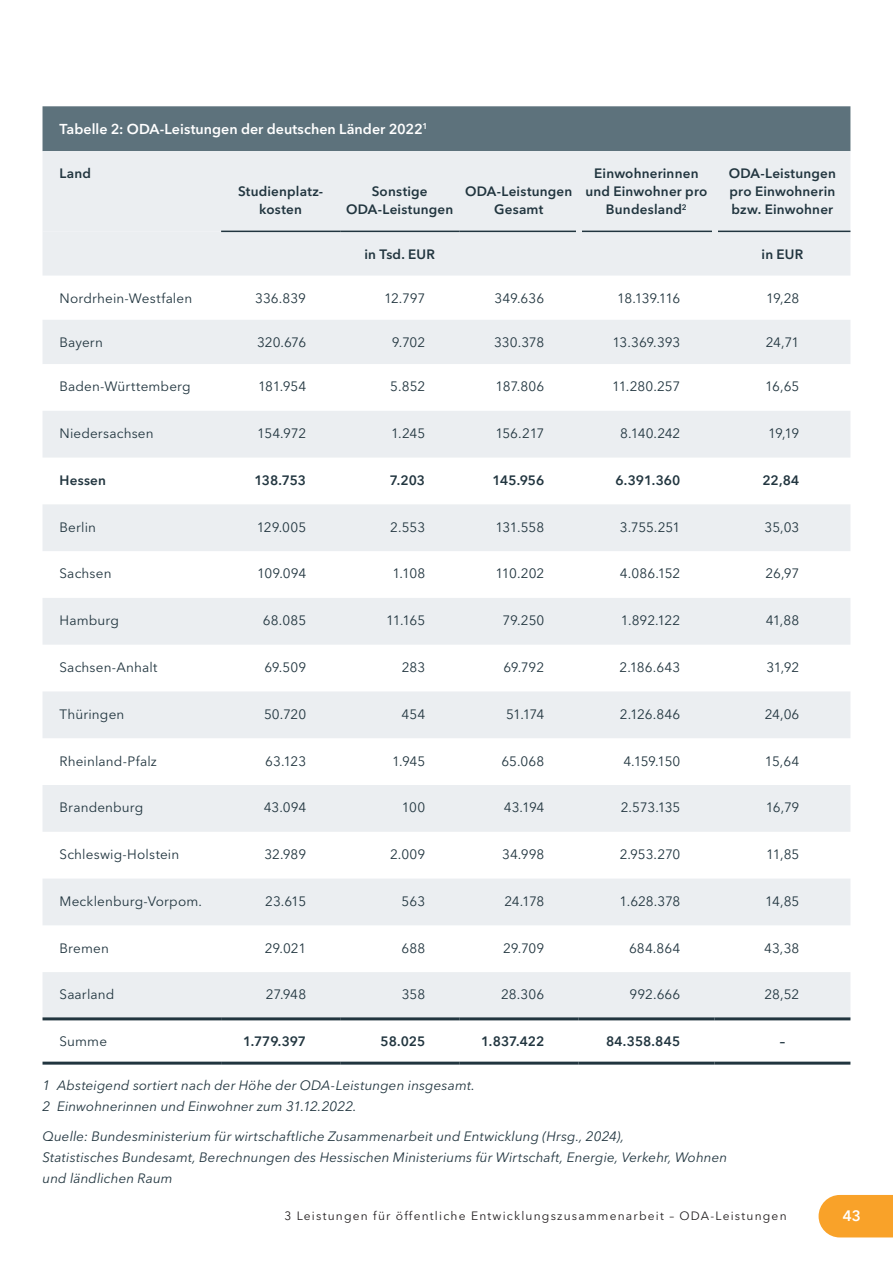
<style>
.page{position:relative;width:893px;height:1263px;background:#fff}
.page>*{position:absolute;margin:0;border:0;box-sizing:border-box;transform-origin:0 0}
.t1{font:600 15px "Avenir Next LT Pro";color:#fff}
.t2{font:600 14.25px "Avenir Next LT Pro";color:#fff}
.t3{font:13.5px "Avenir Next LT Pro";letter-spacing:.005em;color:#21353f}
.t4{font:italic 13.5px/21px "Avenir Next LT Pro";letter-spacing:.005em;color:#21353f}
.t5{font:600 13.5px/18px "Avenir Next LT Pro";letter-spacing:.015em;color:#21353f;text-align:center}
.t6{font:12px "Avenir Next LT Pro";letter-spacing:.1em;color:#231f20}
</style>
<div class="page">
<div style="left:819px;top:1195px;width:74px;height:42px;background:#f9a229"></div>
<div style="left:43px;top:106px;width:807px;height:45px;background:#5d727c"></div>
<div style="left:43px;top:151px;width:807px;height:80px;background:#ebeef1"></div>
<div style="left:43px;top:231px;width:807px;height:45px;background:#ebeef1"></div>
<svg style="left:43px;top:320px;width:807px;height:697px;fill:#ebeef1"></svg>
<hr style="left:43px;top:1017px;width:178px;height:3px;background:#21353f">
<hr style="left:221px;top:1017px;width:119px;height:3px;background:#21353f">
<hr style="left:340px;top:1017px;width:119px;height:3px;background:#21353f">
<hr style="left:459px;top:1017px;width:119px;height:3px;background:#21353f">
<hr style="left:578px;top:1017px;width:136px;height:3px;background:#21353f">
<hr style="left:714px;top:1017px;width:136px;height:3px;background:#21353f">
<hr style="left:43px;top:1062px;width:178px;height:3px;background:#21353f">
<hr style="left:221px;top:1062px;width:119px;height:3px;background:#21353f">
<hr style="left:340px;top:1062px;width:119px;height:3px;background:#21353f">
<hr style="left:459px;top:1062px;width:119px;height:3px;background:#21353f">
<hr style="left:578px;top:1062px;width:136px;height:3px;background:#21353f">
<hr style="left:714px;top:1062px;width:136px;height:3px;background:#21353f">
<hr style="left:221px;top:231px;width:119px;height:1px;background:#21353f">
<hr style="left:340px;top:231px;width:119px;height:1px;background:#21353f">
<hr style="left:459px;top:231px;width:119px;height:1px;background:#21353f">
<hr style="left:578px;top:231px;width:136px;height:1px;background:#21353f">
<hr style="left:714px;top:231px;width:136px;height:1px;background:#21353f">
<div style="left:576px;top:159px;width:5px;height:85px;background:#ebeef1"></div>
<div style="left:712px;top:159px;width:5px;height:85px;background:#ebeef1"></div>
<p class="t2" style="left:60px;top:120px;width:369px">Tabelle 2: ODA-Leistungen der deutschen Länder 2022<sup>1</sup></p>
<p class="t5" style="left:60px;top:164px;width:33px">Land</p>
<p class="t5" style="left:238px;top:182px;width:86px">Studienplatz&shy;kosten</p>
<p class="t5" style="left:346px;top:182px;width:109px">Sonstige<br>ODA-Leistungen</p>
<p class="t5" style="left:465px;top:182px;width:109px">ODA-Leistungen<br>Gesamt</p>
<p class="t5" style="left:585px;top:164px;width:123px">Einwohnerinnen und Einwohner pro<br>Bundesland<sup>2</sup></p>
<p class="t5" style="left:729px;top:164px;width:109px;text-align:justify">ODA-Leistungen pro Einwohnerin bzw. Einwohner</p>
<p class="t5" style="left:364px;top:245px;width:72px">in Tsd. EUR</p>
<p class="t5" style="left:761px;top:245px;width:43px">in EUR</p>
<p class="t3" style="left:60px;top:290px;width:134px">Nordrhein-Westfalen</p>
<p class="t3" style="left:255px;top:290px;width:52px">336.839</p>
<p class="t3" style="left:384px;top:290px;width:43px">12.797</p>
<p class="t3" style="left:495px;top:290px;width:51px">349.636</p>
<p class="t3" style="left:617px;top:290px;width:65px">18.139.116</p>
<p class="t3" style="left:766px;top:290px;width:35px">19,28</p>
<p class="t3" style="left:60px;top:334px;width:45px">Bayern</p>
<p class="t3" style="left:257px;top:334px;width:50px">320.676</p>
<p class="t3" style="left:392px;top:334px;width:35px">9.702</p>
<p class="t3" style="left:494px;top:334px;width:52px">330.378</p>
<p class="t3" style="left:613px;top:334px;width:69px">13.369.393</p>
<p class="t3" style="left:766px;top:334px;width:35px">24,71</p>
<p class="t3" style="left:60px;top:378px;width:133px">Baden-Württemberg</p>
<p class="t3" style="left:258px;top:378px;width:50px">181.954</p>
<p class="t3" style="left:390px;top:378px;width:36px">5.852</p>
<p class="t3" style="left:496px;top:378px;width:50px">187.806</p>
<p class="t3" style="left:612px;top:378px;width:70px">11.280.257</p>
<p class="t3" style="left:765px;top:378px;width:36px">16,65</p>
<p class="t3" style="left:60px;top:425px;width:96px">Niedersachsen</p>
<p class="t3" style="left:257px;top:425px;width:50px">154.972</p>
<p class="t3" style="left:391px;top:425px;width:36px">1.245</p>
<p class="t3" style="left:495px;top:425px;width:50px">156.217</p>
<p class="t3" style="left:620px;top:425px;width:62px">8.140.242</p>
<p class="t3" style="left:768px;top:425px;width:33px">19,19</p>
<p class="t5" style="left:60px;top:471px;width:48px">Hessen</p>
<p class="t5" style="left:254px;top:471px;width:53px">138.753</p>
<p class="t5" style="left:390px;top:471px;width:37px">7.203</p>
<p class="t5" style="left:493px;top:471px;width:53px">145.956</p>
<p class="t5" style="left:615px;top:471px;width:66px">6.391.360</p>
<p class="t5" style="left:762px;top:471px;width:39px">22,84</p>
<p class="t3" style="left:60px;top:519px;width:38px">Berlin</p>
<p class="t3" style="left:257px;top:519px;width:51px">129.005</p>
<p class="t3" style="left:390px;top:519px;width:36px">2.553</p>
<p class="t3" style="left:496px;top:519px;width:50px">131.558</p>
<p class="t3" style="left:620px;top:519px;width:62px">3.755.251</p>
<p class="t3" style="left:765px;top:519px;width:36px">35,03</p>
<p class="t3" style="left:60px;top:566px;width:54px">Sachsen</p>
<p class="t3" style="left:257px;top:566px;width:50px">109.094</p>
<p class="t3" style="left:392px;top:566px;width:34px">1.108</p>
<p class="t3" style="left:495px;top:566px;width:50px">110.202</p>
<p class="t3" style="left:620px;top:566px;width:62px">4.086.152</p>
<p class="t3" style="left:765px;top:566px;width:35px">26,97</p>
<p class="t3" style="left:60px;top:612px;width:61px">Hamburg</p>
<p class="t3" style="left:263px;top:612px;width:45px">68.085</p>
<p class="t3" style="left:386px;top:612px;width:40px">11.165</p>
<p class="t3" style="left:502px;top:612px;width:43px">79.250</p>
<p class="t3" style="left:621px;top:612px;width:61px">1.892.122</p>
<p class="t3" style="left:766px;top:612px;width:35px">41,88</p>
<p class="t3" style="left:60px;top:659px;width:99px">Sachsen-Anhalt</p>
<p class="t3" style="left:265px;top:659px;width:43px">69.509</p>
<p class="t3" style="left:402px;top:659px;width:25px">283</p>
<p class="t3" style="left:503px;top:659px;width:42px">69.792</p>
<p class="t3" style="left:620px;top:659px;width:62px">2.186.643</p>
<p class="t3" style="left:766px;top:659px;width:35px">31,92</p>
<p class="t3" style="left:60px;top:706px;width:66px">Thüringen</p>
<p class="t3" style="left:264px;top:706px;width:44px">50.720</p>
<p class="t3" style="left:402px;top:706px;width:25px">454</p>
<p class="t3" style="left:506px;top:706px;width:40px">51.174</p>
<p class="t3" style="left:620px;top:706px;width:62px">2.126.846</p>
<p class="t3" style="left:765px;top:706px;width:36px">24,06</p>
<p class="t3" style="left:60px;top:753px;width:99px">Rheinland-Pfalz</p>
<p class="t3" style="left:265px;top:753px;width:42px">63.123</p>
<p class="t3" style="left:392px;top:753px;width:35px">1.945</p>
<p class="t3" style="left:501px;top:753px;width:44px">65.068</p>
<p class="t3" style="left:623px;top:753px;width:59px">4.159.150</p>
<p class="t3" style="left:765px;top:753px;width:36px">15,64</p>
<p class="t3" style="left:60px;top:799px;width:85px">Brandenburg</p>
<p class="t3" style="left:264px;top:799px;width:44px">43.094</p>
<p class="t3" style="left:402px;top:799px;width:25px">100</p>
<p class="t3" style="left:504px;top:799px;width:42px">43.194</p>
<p class="t3" style="left:621px;top:799px;width:61px">2.573.135</p>
<p class="t3" style="left:766px;top:799px;width:35px">16,79</p>
<p class="t3" style="left:60px;top:846px;width:121px">Schleswig-Holstein</p>
<p class="t3" style="left:265px;top:846px;width:43px">32.989</p>
<p class="t3" style="left:390px;top:846px;width:37px">2.009</p>
<p class="t3" style="left:502px;top:846px;width:44px">34.998</p>
<p class="t3" style="left:620px;top:846px;width:62px">2.953.270</p>
<p class="t3" style="left:766px;top:846px;width:35px">11,85</p>
<p class="t3" style="left:60px;top:893px;width:144px">Mecklenburg-Vorpom.</p>
<p class="t3" style="left:265px;top:893px;width:42px">23.615</p>
<p class="t3" style="left:402px;top:893px;width:25px">563</p>
<p class="t3" style="left:504px;top:893px;width:41px">24.178</p>
<p class="t3" style="left:619px;top:893px;width:62px">1.628.378</p>
<p class="t3" style="left:765px;top:893px;width:36px">14,85</p>
<p class="t3" style="left:60px;top:940px;width:51px">Bremen</p>
<p class="t3" style="left:265px;top:940px;width:43px">29.021</p>
<p class="t3" style="left:401px;top:940px;width:25px">688</p>
<p class="t3" style="left:503px;top:940px;width:43px">29.709</p>
<p class="t3" style="left:629px;top:940px;width:53px">684.864</p>
<p class="t3" style="left:764px;top:940px;width:37px">43,38</p>
<p class="t3" style="left:60px;top:987px;width:56px">Saarland</p>
<p class="t3" style="left:266px;top:987px;width:42px">27.948</p>
<p class="t3" style="left:402px;top:987px;width:25px">358</p>
<p class="t3" style="left:501px;top:987px;width:45px">28.306</p>
<p class="t3" style="left:629px;top:987px;width:52px">992.666</p>
<p class="t3" style="left:765px;top:987px;width:36px">28,52</p>
<p class="t3" style="left:60px;top:1033px;width:49px">Summe</p>
<p class="t5" style="left:243px;top:1032px;width:65px">1.779.397</p>
<p class="t5" style="left:381px;top:1032px;width:46px">58.025</p>
<p class="t5" style="left:481px;top:1032px;width:65px">1.837.422</p>
<p class="t5" style="left:606px;top:1032px;width:76px">84.358.845</p>
<p class="t5" style="left:780px;top:1032px;width:7px">–</p>
<p class="t4" style="left:43px;top:1075px;width:434px">1 Absteigend sortiert nach der Höhe der ODA-Leistungen insgesamt.<br>2 Einwohnerinnen und Einwohner zum 31.12.2022.</p>
<p class="t4" style="left:43px;top:1125px;width:686px">Quelle: Bundesministerium für wirtschaftliche Zusammenarbeit und Entwicklung (Hrsg., 2024),<br>Statistisches Bundesamt, Berechnungen des Hessischen Ministeriums für Wirtschaft, Energie, Verkehr, Wohnen und ländlichen Raum</p>
<p class="t6" style="left:284px;top:1209px;width:504px">3 Leistungen für öffentliche Entwicklungszusammenarbeit – ODA-Leistungen</p>
<p class="t1" style="left:843px;top:1206px;width:20px">43</p>
</div>
